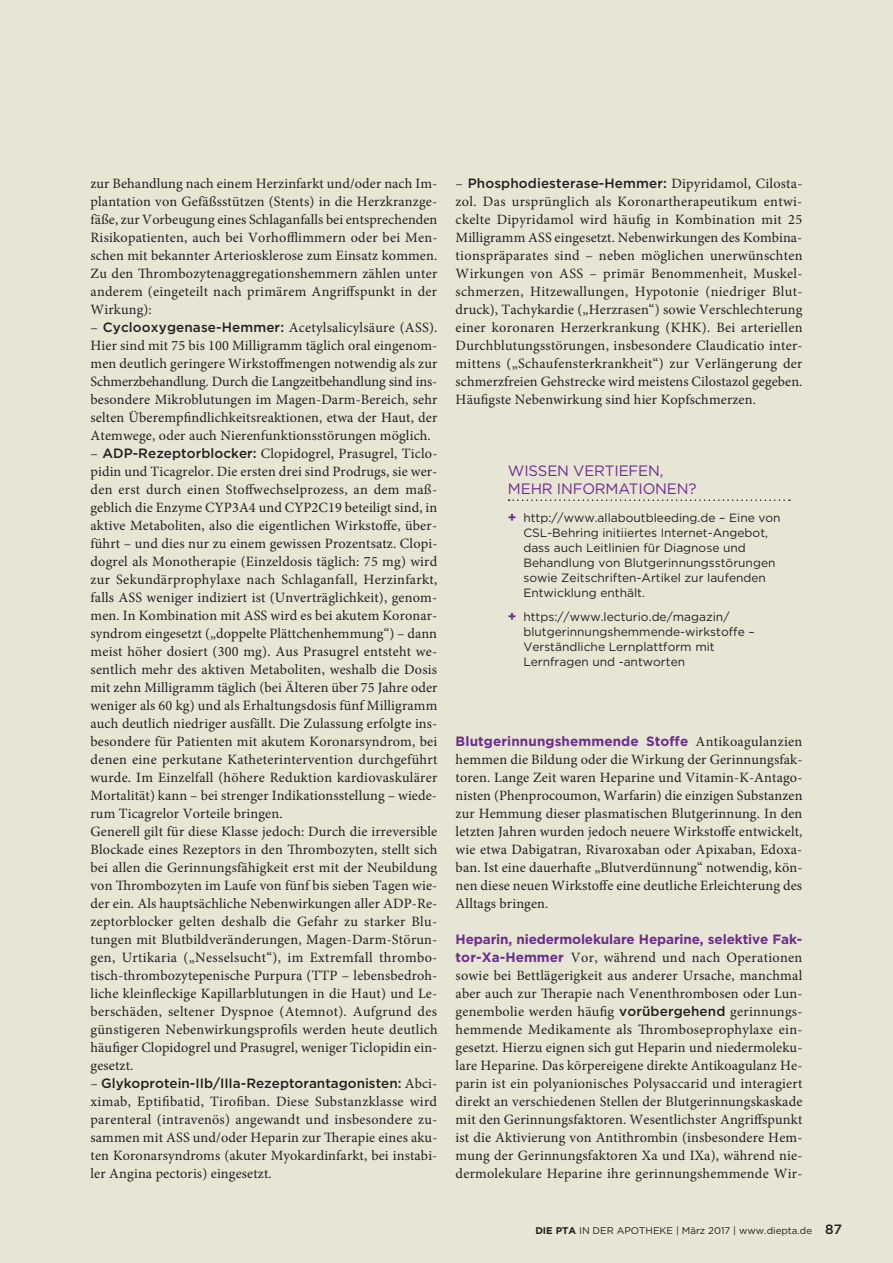
<style>
.page{position:relative;width:893px;height:1263px;background:#e7e5d4}
.page>*{position:absolute;margin:0;border:0;box-sizing:border-box;transform-origin:0 0}
.t1{font:15px/18px "Gotham";letter-spacing:-.01em;color:#6e2c91}
.t2{font:14.25px/18px "Minion Pro";letter-spacing:.01em;color:#231f20;text-align:justify}
.t3{font:500 13.5px "Gotham";color:#231f20}
.t4{font:700 13.5px "Gotham";letter-spacing:-.01em;color:#6e2c91}
.t5{font:700 13.5px "Gotham";letter-spacing:.01em;color:#6e2c91}
.t6{font:12px/15px "Gotham";color:#231f20}
.t7{font:9.75px "Gotham";color:#231f20}
.s1{font-family:"Gotham";font-weight:500;font-size:13.5px}
.s2{font-family:"Minion Pro";font-weight:400;font-size:14.25px}
.s3{font-weight:700;font-size:13.5px;color:#6e2c91}
.s4{font-family:"Minion Pro";font-weight:400;font-size:14.25px;color:#231f20}
.s5{font-family:"Gotham";font-weight:700;font-size:13.5px;color:#6e2c91}
.s6{font-weight:700}
.s7{font-weight:500;font-size:13.5px}
</style>
<div class="page">
<svg style="left:509px;top:499px;width:281px;height:2px"></svg>
<p class="t2" style="left:91px;top:175px;width:348px">zur Behandlung nach einem Herzinfarkt und/oder nach Im&shy;plantation von Gefäßsstützen (Stents) in die Herzkranzge&shy;fäße, zur Vorbeugung eines Schlaganfalls bei entsprechenden Risikopatienten, auch bei Vorhofflimmern oder bei Men&shy;schen mit bekannter Arteriosklerose zum Einsatz kommen.<br>Zu den Thrombozytenaggregationshemmern zählen unter anderem (eingeteilt nach primärem Angriffspunkt in der Wirkung):</p>
<p class="t2" style="left:91px;top:319px;width:348px">– <span class="s1">Cyclooxygenase-Hemmer:</span> Acetylsalicylsäure (ASS).<br>Hier sind mit 75 bis 100 Milligramm täglich oral eingenom&shy;men deutlich geringere Wirkstoffmengen notwendig als zur Schmerzbehandlung. Durch die Langzeitbehandlung sind ins&shy;besondere Mikroblutungen im Magen-Darm-Bereich, sehr selten Überempfindlichkeitsreaktionen, etwa der Haut, der Atemwege, oder auch Nierenfunktionsstörungen möglich.</p>
<p class="t2" style="left:91px;top:445px;width:349px;text-align:left">– <span class="s1">ADP-Rezeptorblocker:</span> Clopidogrel, Prasugrel, Ticlo&shy;pidin und Ticagrelor. Die ersten drei sind Prodrugs, sie wer&shy;den erst durch einen Stoffwechselprozess, an dem maß&shy;geblich die Enzyme CYP3A4 und CYP2C19 beteiligt sind, in aktive Metaboliten, also die eigentlichen Wirkstoffe, über&shy;führt – und dies nur zu einem gewissen Prozentsatz. Clopi&shy;dogrel als Monotherapie (Einzeldosis täglich: 75 mg) wird zur Sekundärprophylaxe nach Schlaganfall, Herzinfarkt, falls ASS weniger indiziert ist (Unverträglichkeit), genom&shy;men. In Kombination mit ASS wird es bei akutem Koronar&shy;syndrom eingesetzt („doppelte Plättchenhemmung“) – dann meist höher dosiert (300 mg). Aus Prasugrel entsteht we&shy;sentlich mehr des aktiven Metaboliten, weshalb die Dosis mit zehn Milligramm täglich (bei Älteren über 75 Jahre oder weniger als 60 kg) und als Erhaltungsdosis fünf Milligramm auch deutlich niedriger ausfällt. Die Zulassung erfolgte ins&shy;besondere für Patienten mit akutem Koronarsyndrom, bei denen eine perkutane Katheterintervention durchgeführt wurde. Im Einzelfall (höhere Reduktion kardiovaskulärer Mortalität) kann – bei strenger Indikationsstellung – wiede&shy;rum Ticagrelor Vorteile bringen.<br>Generell gilt für diese Klasse jedoch: Durch die irreversible Blockade eines Rezeptors in den Thrombozyten, stellt sich bei allen die Gerinnungsfähigkeit erst mit der Neubildung von Thrombozyten im Laufe von fünf bis sieben Tagen wie&shy;der ein. Als hauptsächliche Nebenwirkungen aller ADP-Re&shy;zeptorblocker gelten deshalb die Gefahr zu starker Blu&shy;tungen mit Blutbildveränderungen, Magen-Darm-Störun&shy;gen, Urtikaria („Nesselsucht“), im Extremfall thrombo&shy;tisch-thrombozytepenische Purpura (TTP – lebensbedroh&shy;liche kleinfleckige Kapillarblutungen in die Haut) und Le&shy;berschäden, seltener Dyspnoe (Atemnot). Aufgrund des günstigeren Nebenwirkungsprofils werden heute deutlich häufiger Clopidogrel und Prasugrel, weniger Ticlopidin ein&shy;gesetzt.</p>
<p class="t3" style="left:91px;top:1074px;width:348px"><span class="s2">–</span> Glykoprotein-IIb/IIIa-Rezeptorantagonisten: <span class="s2">Abci-</span></p>
<p class="t2" style="left:91px;top:1093px;width:348px">ximab, Eptifibatid, Tirofiban. Diese Substanzklasse wird parenteral (intravenös) angewandt und insbesondere zu&shy;sammen mit ASS und/oder Heparin zur Therapie eines aku&shy;ten Koronarsyndroms (akuter Myokardinfarkt, bei instabi&shy;ler Angina pectoris) eingesetzt.</p>
<p class="t3" style="left:456px;top:174px;width:348px"><span class="s2">–</span> Phosphodiesterase-Hemmer: <span class="s2">Dipyridamol, Cilosta-</span></p>
<p class="t2" style="left:456px;top:193px;width:348px">zol. Das ursprünglich als Koronartherapeutikum entwi&shy;ckelte Dipyridamol wird häufig in Kombination mit 25<br>Milligramm ASS eingesetzt. Nebenwirkungen des Kombina&shy;tionspräparates sind – neben möglichen unerwünschten Wirkungen von ASS – primär Benommenheit, Muskel&shy;schmerzen, Hitzewallungen, Hypotonie (niedriger Blut&shy;druck), Tachykardie („Herzrasen“) sowie Verschlechterung einer koronaren Herzerkrankung (KHK). Bei arteriellen Durchblutungsstörungen, insbesondere Claudicatio inter&shy;mittens („Schaufensterkrankheit“) zur Verlängerung der schmerzfreien Gehstrecke wird meistens Cilostazol gegeben.<br>Häufigste Nebenwirkung sind hier Kopfschmerzen.</p>
<p class="t1" style="left:508px;top:462px;width:190px">WISSEN VERTIEFEN,<br>MEHR INFORMATIONEN?</p>
<p class="t6" style="left:523px;top:510px;width:259px;text-indent:-15px"><span class="s3">+</span> http://www.allaboutbleeding.de – Eine von CSL-Behring initiiertes Internet-Angebot, dass auch Leitlinien für Diagnose und Behandlung von Blutgerinnungsstörungen sowie Zeitschriften-Artikel zur laufenden Entwicklung enthält.</p>
<p class="t6" style="left:523px;top:609px;width:233px;text-indent:-15px"><span class="s3">+</span> https://www.lecturio.de/magazin/ blutgerinnungshemmende-wirkstoffe – Verständliche Lernplattform mit Lernfragen und -antworten</p>
<p class="t5" style="left:456px;top:732px;width:348px">Blutgerinnungshemmende Stoffe <span class="s4">Antikoagulanzien</span></p>
<p class="t2" style="left:456px;top:751px;width:348px">hemmen die Bildung oder die Wirkung der Gerinnungsfak&shy;toren. Lange Zeit waren Heparine und Vitamin-K-Antago&shy;nisten (Phenprocoumon, Warfarin) die einzigen Substanzen zur Hemmung dieser plasmatischen Blutgerinnung. In den letzten Jahren wurden jedoch neuere Wirkstoffe entwickelt, wie etwa Dabigatran, Rivaroxaban oder Apixaban, Edoxa&shy;ban. Ist eine dauerhafte „Blutverdünnung“ notwendig, kön&shy;nen diese neuen Wirkstoffe eine deutliche Erleichterung des Alltags bringen.</p>
<p class="t4" style="left:456px;top:930px;width:348px">Heparin, niedermolekulare Heparine, selektive Fak-</p>
<p class="t2" style="left:456px;top:949px;width:348px"><span class="s5">tor-Xa-Hemmer</span> Vor, während und nach Operationen sowie bei Bettlägerigkeit aus anderer Ursache, manchmal aber auch zur Therapie nach Venenthrombosen oder Lun&shy;genembolie werden häufig <span class="s1">vorübergehend</span> gerinnungs&shy;hemmende Medikamente als Thromboseprophylaxe ein&shy;gesetzt. Hierzu eignen sich gut Heparin und niedermoleku&shy;lare Heparine. Das körpereigene direkte Antikoagulanz He&shy;parin ist ein polyanionisches Polysaccarid und interagiert direkt an verschiedenen Stellen der Blutgerinnungskaskade mit den Gerinnungsfaktoren. Wesentlichster Angriffspunkt ist die Aktivierung von Antithrombin (insbesondere Hem&shy;mung der Gerinnungsfaktoren Xa und IXa), während nie&shy;dermolekulare Heparine ihre gerinnungshemmende Wir-</p>
<p class="t7" style="left:535px;top:1224px;width:308px"><span class="s6">DIE PTA</span> IN DER APOTHEKE | März 2017 | www.diepta.de <span class="s7">87</span></p>
</div>
